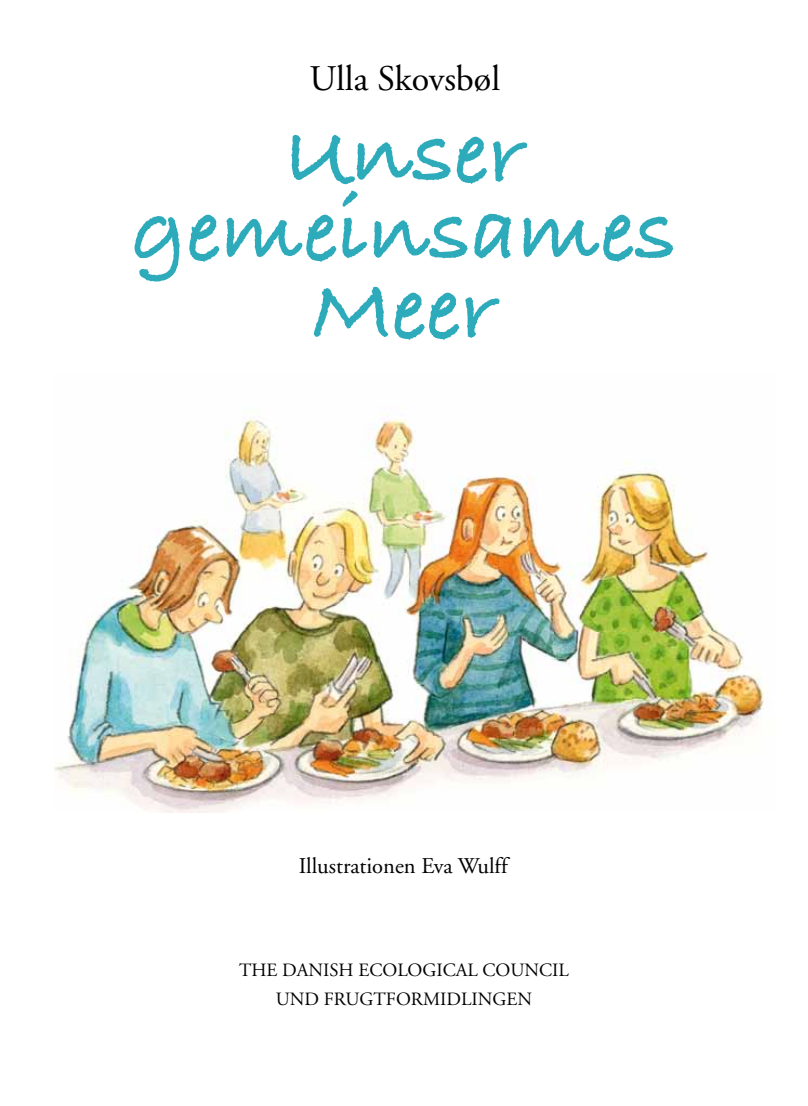
<style>
.page{position:relative;width:808px;height:1106px;background:#fff}
.page>*{position:absolute;margin:0;border:0;box-sizing:border-box;transform-origin:0 0}
.t1{font:91.5px/78px "Bradley Hand ITCTT Bold";color:#2dabbb;text-align:center}
.t2{font:36px "Adobe Garamond";color:#000}
.t3{font:22.5px "Adobe Garamond";color:#000}
.t4{font:18.75px/28.5px "Adobe Garamond";color:#000;text-align:center}
</style>
<div class="page">
<img style="left:54px;top:413px;width:710px;height:400px">
<h2 class="t2" style="left:309px;top:59px;width:192px">ULLA SKOVSBØL</h2>
<h1 class="t1" style="left:132px;top:119px;width:546px">Unser gemeinsames<br>Meer</h1>
<p class="t3" style="left:299px;top:853px;width:210px">ILLUSTRATIONEN EVA WULFF</p>
<p class="t4" style="left:239px;top:956px;width:331px">THE DANISH ECOLOGICAL COUNCIL<br>UND FRUGTF ORMIDLINGEN</p>
</div>
